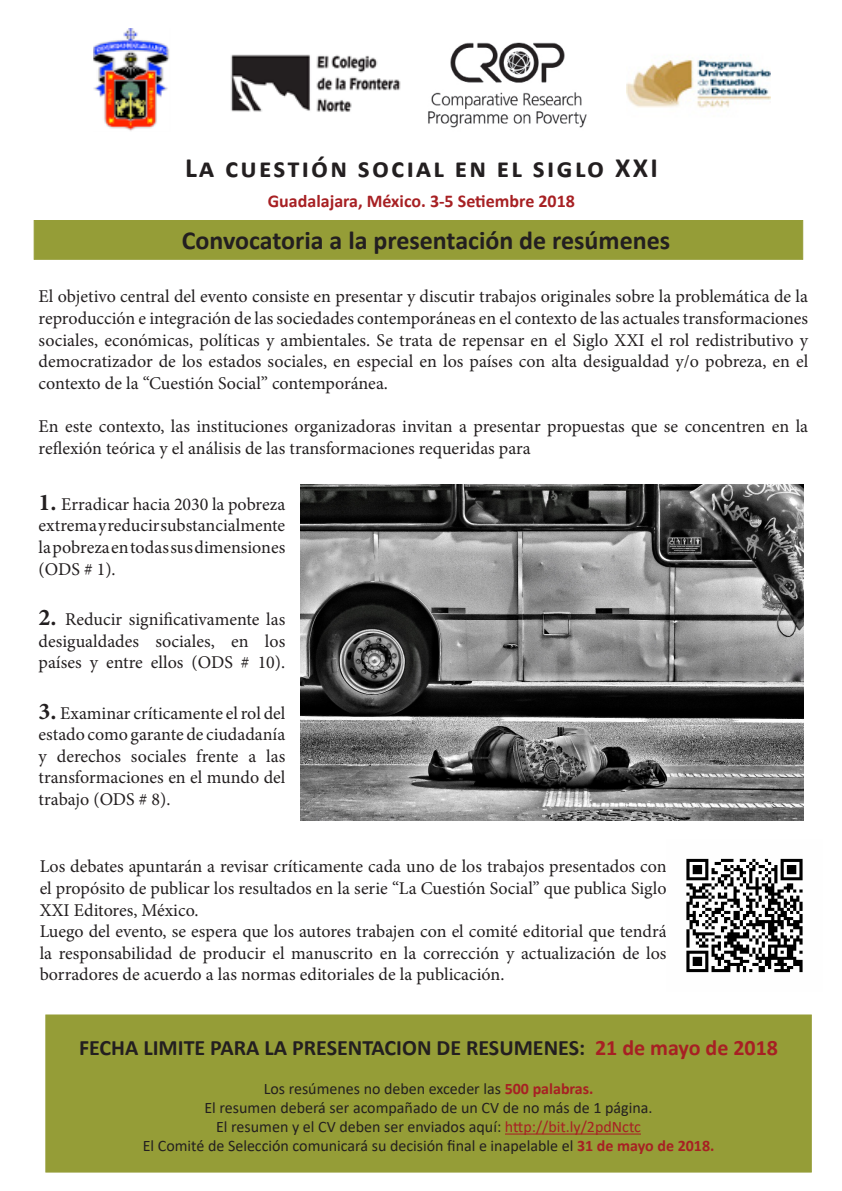
<style>
.page{position:relative;width:842px;height:1191px;background:#fff}
.page>*{position:absolute;margin:0;border:0;box-sizing:border-box;transform-origin:0 0}
.t1{font:700 28px "Calibri";letter-spacing:.08em;color:#231f20}
.t2{font:700 26px "Calibri";color:#231f20}
.t3{font:700 22px "Calibri";color:#231f20}
.t4{font:18px/21.6px "Minion Pro";color:#231f20;text-align:justify}
.t5{font:700 18px "Calibri";color:#a72023}
.t6{font:16px "Calibri";color:#231f20}
.s1{font-weight:700;font-size:24px}
.s2{color:#a72023}
.s3{font-weight:700;color:#a72023}
</style>
<div class="page">
<img style="left:428px;top:42px;width:159px;height:86px">
<div style="left:34px;top:220px;width:769px;height:40px;background:#959d37;border:1px solid #959d37"></div>
<div style="left:45px;top:1014px;width:767px;height:158px;background:#959d37;border:1px solid #959d37"></div>
<hr style="left:505px;top:1133px;width:136px;height:1px;background:#a72023">
<img style="left:301px;top:485px;width:503px;height:335px">
<img style="left:686px;top:858px;width:117px;height:115px">
<img style="left:93px;top:28px;width:77px;height:103px">
<img style="left:230px;top:54px;width:171px;height:58px">
<img style="left:627px;top:54px;width:144px;height:54px">
<p class="t1" style="left:185px;top:148px;width:474px">La cuestión social en el siglo XXI</p>
<p class="t5" style="left:268px;top:188px;width:309px">Guadalajara, México. 3-5 Setiembre 2018</p>
<p class="t2" style="left:182px;top:222px;width:490px">Convocatoria a la presentación de resúmenes</p>
<p class="t4" style="left:39px;top:286px;width:771px">El objetivo central del evento consiste en presentar y discutir trabajos originales sobre la problemática de la reproducción e integración de las sociedades contemporáneas en el contexto de las actuales transformaciones sociales, económicas, políticas y ambientales. Se trata de repensar en el Siglo XXI el rol redistributivo y democratizador de los estados sociales, en especial en los países con alta desigualdad y/o pobreza, en el contexto de la “Cuestión Social” contemporánea.</p>
<p class="t4" style="left:39px;top:415px;width:771px">En este contexto, las instituciones organizadoras invitan a presentar propuestas que se concentren en la reflexión teórica y el análisis de las transformaciones requeridas para</p>
<p class="t4" style="left:39px;top:493px;width:248px"><span class="s1">1.</span> Erradicar hacia 2030 la pobreza</p>
<p class="t4" style="left:39px;top:515px;width:248px">extrema y reducir substancialmente</p>
<p class="t4" style="left:39px;top:536px;width:248px">la pobreza en todas sus dimensiones</p>
<p class="t4" style="left:39px;top:558px;width:79px">(ODS # 1).</p>
<p class="t4" style="left:39px;top:608px;width:248px"><span class="s1">2.</span> Reducir significativamente las</p>
<p class="t4" style="left:39px;top:630px;width:248px">desigualdades sociales, en los países y entre ellos (ODS # 10).</p>
<p class="t4" style="left:39px;top:702px;width:248px"><span class="s1">3.</span> Examinar críticamente el rol del</p>
<p class="t4" style="left:39px;top:723px;width:248px">estado como garante de ciudadanía y derechos sociales frente a las</p>
<p class="t4" style="left:39px;top:767px;width:248px">transformaciones en el mundo del</p>
<p class="t4" style="left:39px;top:788px;width:133px">trabajo (ODS # 8).</p>
<p class="t4" style="left:40px;top:856px;width:628px">Los debates apuntarán a revisar críticamente cada uno de los trabajos presentados con el propósito de publicar los resultados en la serie “La Cuestión Social” que publica Siglo XXI Editores, México.</p>
<p class="t4" style="left:40px;top:920px;width:628px">Luego del evento, se espera que los autores trabajen con el comité editorial que tendrá la responsabilidad de producir el manuscrito en la corrección y actualización de los borradores de acuerdo a las normas editoriales de la publicación.</p>
<p class="t3" style="left:79px;top:1032px;width:700px">FECHA LIMITE PARA LA PRESENTACION DE RESUMENES: <span class="s2">21 de mayo de 2018</span></p>
<p class="t6" style="left:264px;top:1077px;width:331px">Los resúmenes no deben exceder las <span class="s3">500 palabras.</span></p>
<p class="t6" style="left:204px;top:1096px;width:450px">El resumen deberá ser acompañado de un CV de no más de 1 página.</p>
<p class="t6" style="left:216px;top:1115px;width:426px">El resumen y el CV deben ser enviados aquí: <span class="s2">http://bit.ly/2pdNctc</span></p>
<p class="t6" style="left:143px;top:1135px;width:573px">El Comité de Selección comunicará su decisión final e inapelable el <span class="s3">31 de mayo de 2018.</span></p>
</div>
